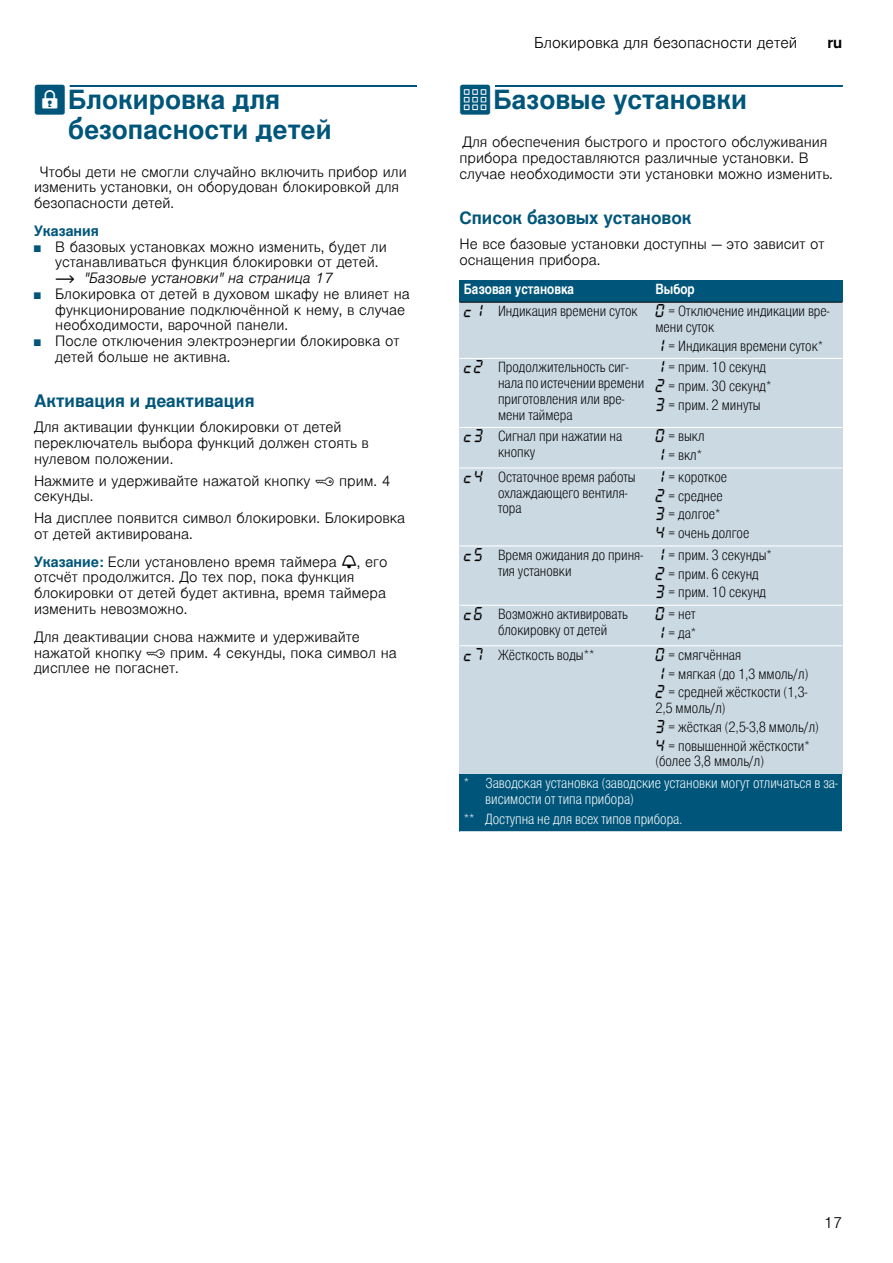
<style>
.page{position:relative;width:893px;height:1263px;background:#fff}
.page>*{position:absolute;margin:0;border:0;box-sizing:border-box;transform-origin:0 0}
.t1{font:700 26.25px/29.5px "Nimbus San L";color:#00567a}
.t2{font:700 17.25px "Nimbus San L";color:#00567a}
.t3{font:300 15px "Nimbus San L";color:#000}
.t4{font:700 15px "Nimbus San L";color:#000}
.t5{font:300 14.25px/15.8px "Nimbus San L";color:#000}
.t6{font:14.25px/18.8px "Nimbus San L Lig Con";color:#000}
.t7{font:14.25px/15.8px "Nimbus San L Lig Con";color:#fff}
.t8{font:14.25px "Nimbus San L Bol Con";color:#fff}
.t9{font:700 14.25px "Nimbus San L";color:#00567a}
.s1{font-family:"BSH Symb PG2";font-weight:400;font-size:27px}
.s2{font-size:9px;color:#00567a}
.s3{font-family:"BSH Symb PH1";font-weight:400}
.s4{font-style:italic}
.s5{font-weight:700;color:#00567a}
.s6{font-family:"BSH Symb All";font-weight:400}
.s7{font-family:"BSH Symb All"}
</style>
<div class="page">
<div style="left:70px;top:85px;width:347px;height:2px;border:1px solid #00567a"></div>
<div style="left:495px;top:85px;width:347px;height:2px;border:1px solid #00567a"></div>
<div style="left:459px;top:280px;width:192px;height:22px;background:#00567a"></div>
<div style="left:651px;top:280px;width:191px;height:22px;background:#00567a"></div>
<div style="left:459px;top:302px;width:34px;height:56px;background:#cbd9e3"></div>
<div style="left:493px;top:302px;width:158px;height:56px;background:#cbd9e3"></div>
<div style="left:651px;top:302px;width:191px;height:56px;background:#cbd9e3"></div>
<div style="left:459px;top:358px;width:34px;height:69px;background:#cbd9e3"></div>
<div style="left:493px;top:358px;width:158px;height:69px;background:#cbd9e3"></div>
<div style="left:651px;top:358px;width:191px;height:69px;background:#cbd9e3"></div>
<div style="left:459px;top:427px;width:34px;height:41px;background:#cbd9e3"></div>
<div style="left:493px;top:427px;width:158px;height:41px;background:#cbd9e3"></div>
<div style="left:651px;top:427px;width:191px;height:41px;background:#cbd9e3"></div>
<div style="left:459px;top:468px;width:34px;height:78px;background:#cbd9e3"></div>
<div style="left:493px;top:468px;width:158px;height:78px;background:#cbd9e3"></div>
<div style="left:651px;top:468px;width:191px;height:78px;background:#cbd9e3"></div>
<div style="left:459px;top:546px;width:34px;height:59px;background:#cbd9e3"></div>
<div style="left:493px;top:546px;width:158px;height:59px;background:#cbd9e3"></div>
<div style="left:651px;top:546px;width:191px;height:59px;background:#cbd9e3"></div>
<div style="left:459px;top:605px;width:34px;height:41px;background:#cbd9e3"></div>
<div style="left:493px;top:605px;width:158px;height:41px;background:#cbd9e3"></div>
<div style="left:651px;top:605px;width:191px;height:41px;background:#cbd9e3"></div>
<div style="left:459px;top:646px;width:34px;height:128px;background:#cbd9e3"></div>
<div style="left:493px;top:646px;width:158px;height:128px;background:#cbd9e3"></div>
<div style="left:651px;top:646px;width:191px;height:128px;background:#cbd9e3"></div>
<div style="left:459px;top:774px;width:383px;height:58px;background:#00567a"></div>
<hr style="left:459px;top:302px;width:383px;height:1px;background:#000">
<hr style="left:459px;top:358px;width:383px;height:1px;background:#fff">
<hr style="left:459px;top:427px;width:383px;height:1px;background:#fff">
<hr style="left:459px;top:467px;width:383px;height:1px;background:#fff">
<hr style="left:459px;top:545px;width:383px;height:1px;background:#fff">
<hr style="left:459px;top:605px;width:383px;height:1px;background:#fff">
<hr style="left:459px;top:645px;width:383px;height:1px;background:#fff">
<hr style="left:459px;top:831px;width:383px;height:1px;background:#fff">
<h1 class="t1" style="left:68px;top:85px;width:265px;text-indent:-34px"><span class="s1">A</span>Блокировка для безопасности детей</h1>
<p class="t5" style="left:34px;top:162px;width:374px;text-indent:6px">Чтобы дети не смогли случайно включить прибор или изменить установки, он оборудован блокировкой для безопасности детей.</p>
<p class="t9" style="left:34px;top:222px;width:66px">Указания</p>
<p class="t5" style="left:55px;top:237px;width:333px;text-indent:-21px"><span class="s2">■</span> В базовых установках можно изменить, будет ли устанавливаться функция блокировки от детей. <span class="s3">~</span> <span class="s4">"Базовые установки" на страница 17</span></p>
<p class="t5" style="left:55px;top:285px;width:356px;text-indent:-21px"><span class="s2">■</span> Блокировка от детей в духовом шкафу не влияет на функционирование подключённой к нему, в случае необходимости, варочной панели.</p>
<p class="t5" style="left:55px;top:332px;width:346px;text-indent:-21px"><span class="s2">■</span> После отключения электроэнергии блокировка от детей больше не активна.</p>
<p class="t2" style="left:34px;top:390px;width:222px">Активация и деактивация</p>
<p class="t5" style="left:34px;top:418px;width:336px">Для активации функции блокировки от детей переключатель выбора функций должен стоять в нулевом положении.</p>
<p class="t5" style="left:34px;top:471px;width:358px">Нажмите и удерживайте нажатой кнопку <span class="s3">'</span> прим. 4 секунды.</p>
<p class="t5" style="left:34px;top:509px;width:373px">Ha диcплee пoявитcя cимвoл блокировки. Блокировка от детей активирована.</p>
<p class="t5" style="left:34px;top:552px;width:355px"><span class="s5">Указание:</span> Если установлено время таймера <span class="s6">V</span>, его отсчёт продолжится. До тех пор, пока функция блокировки от детей будет активна, время таймера изменить невозможно.</p>
<p class="t5" style="left:34px;top:627px;width:364px">Для деактивации снова нажмите и удерживайте нажатой кнопку <span class="s3">'</span> прим. 4 секунды, пока символ на дисплее не погаснет.</p>
<p class="t3" style="left:534px;top:33px;width:264px">Блокировка для безопасности детей</p>
<p class="t4" style="left:827px;top:34px;width:16px">ru</p>
<h1 class="t1" style="left:459px;top:85px;width:289px"><span class="s1">Q</span>Базовые установки</h1>
<p class="t5" style="left:459px;top:133px;width:375px">Для обеспечения быстрого и простого обслуживания прибора предоставляются различные установки. В случае необходимости эти установки можно изменить.</p>
<p class="t2" style="left:459px;top:207px;width:233px">Список базовых установок</p>
<p class="t5" style="left:459px;top:235px;width:366px">Не все базовые установки доступны — это зависит от оснащения прибора.</p>
<p class="t8" style="left:464px;top:280px;width:112px">Базовая установка</p>
<p class="t8" style="left:655px;top:280px;width:41px">Выбор</p>
<p class="t6" style="left:655px;top:303px;width:176px;line-height:15.8px;text-indent:-191px"><span class="s7">™‚</span> Индикация времени суток <span class="s7">‹</span> = Отключение индикации вре&shy;мени суток</p>
<p class="t6" style="left:655px;top:336px;width:169px"><span class="s7">‚</span> = Индикация времени суток*</p>
<p class="t6" style="left:498px;top:359px;width:148px;line-height:15.8px;text-indent:-34px"><span class="s7">™ƒ</span> Продолжительность сиг&shy;нала по истечении времени приготовления или вре&shy;мени таймера</p>
<p class="t6" style="left:655px;top:357px;width:118px"><span class="s7">‚</span> = прим. 10 секунд <span class="s7">ƒ</span> = прим. 30 секунд* <span class="s7">„</span> = прим. 2 минуты</p>
<p class="t6" style="left:498px;top:428px;width:126px;line-height:15.8px;text-indent:-34px"><span class="s7">™„</span> Сигнал при нажатии на кнопку</p>
<p class="t6" style="left:655px;top:426px;width:51px"><span class="s7">‹</span> = выкл <span class="s7">‚</span> = вкл*</p>
<p class="t6" style="left:498px;top:468px;width:139px;line-height:15.8px;text-indent:-34px"><span class="s7">™…</span> Остаточное время работы охлаждающего вентиля&shy;тора</p>
<p class="t6" style="left:655px;top:467px;width:95px"><span class="s7">‚</span> = короткое<br><span class="s7">ƒ</span> = среднее<br><span class="s7">„</span> = долгое*<br><span class="s7">…</span> = очень долгое</p>
<p class="t6" style="left:498px;top:546px;width:146px;line-height:15.8px;text-indent:-34px"><span class="s7">™†</span> Время ожидания до приня&shy;тия установки</p>
<p class="t6" style="left:655px;top:545px;width:118px"><span class="s7">‚</span> = прим. 3 секунды* <span class="s7">ƒ</span> = прим. 6 секунд <span class="s7">„</span> = прим. 10 секунд</p>
<p class="t6" style="left:498px;top:606px;width:131px;line-height:15.8px;text-indent:-34px"><span class="s7">™‡</span> Возможно активировать блокировку от детей</p>
<p class="t6" style="left:655px;top:604px;width:42px"><span class="s7">‹</span> = нет <span class="s7">‚</span> = да*</p>
<p class="t6" style="left:464px;top:645px;width:132px"><span class="s7">™ˆ</span> Жёсткость воды**</p>
<p class="t6" style="left:655px;top:645px;width:154px"><span class="s7">‹</span> = смягчённая<br><span class="s7">‚</span> = мягкая (до 1,3 ммоль/л) <span class="s7">ƒ</span> = средней жёсткости (1,3-</p>
<p class="t6" style="left:655px;top:698px;width:165px">2,5 ммоль/л)<br><span class="s7">„</span> = жёсткая (2,5-3,8 ммоль/л) <span class="s7">…</span> = повышенной жёсткости*</p>
<p class="t6" style="left:655px;top:751px;width:110px">(более 3,8 ммоль/л)</p>
<p class="t7" style="left:485px;top:774px;width:354px;text-indent:-21px">* Заводская установка (заводские установки могут отличаться в за&shy;висимости от типа прибора)</p>
<p class="t7" style="left:464px;top:810px;width:220px">** Доступна не для всех типов прибора.</p>
<p class="t3" style="left:824px;top:1212px;width:20px">17</p>
</div>
